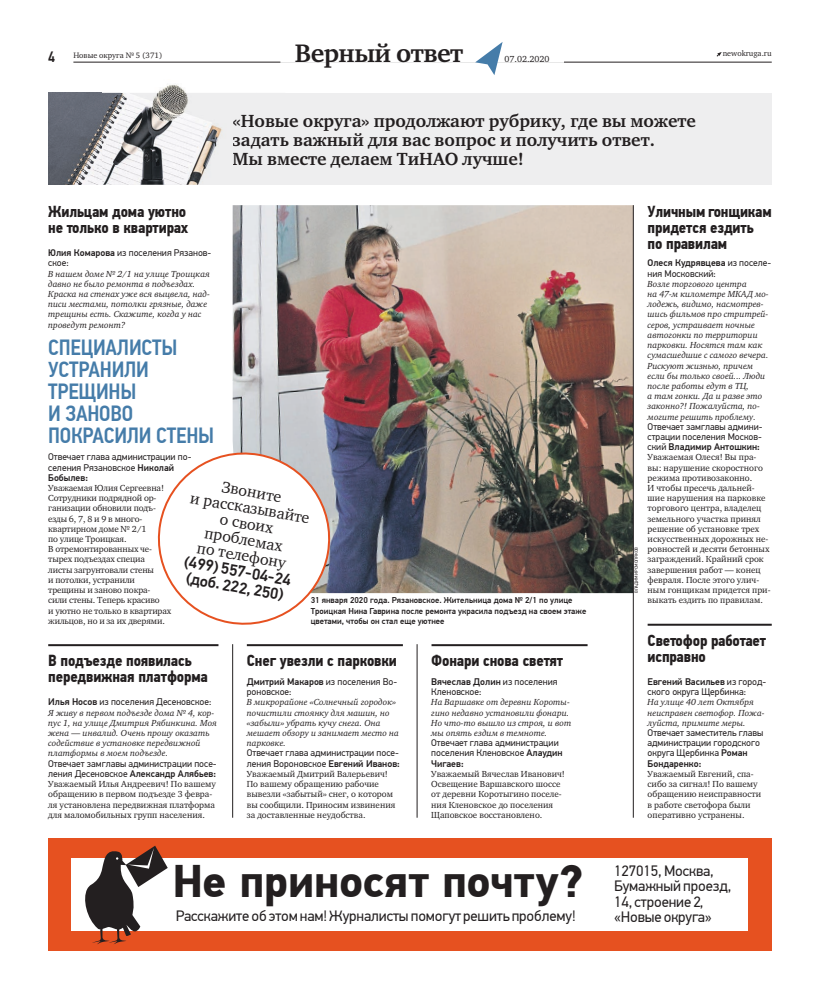
<style>
.page{position:relative;width:820px;height:993px;background:#fff}
.page>*{position:absolute;margin:0;border:0;box-sizing:border-box;transform-origin:0 0}
.t1{font:700 45.6px "PF Din Text Pro";color:#231f20}
.t2{font:700 26px "Charter ITC";letter-spacing:-.02em;color:#231f20}
.t3{font:500 22px/22px "PF Din Text Cond Pro";letter-spacing:-.01em;color:#457ca9}
.t4{font:700 18px/19px "Charter ITC";color:#231f20}
.t5{font:700 16px/16px "PF Din Text Cond Pro";letter-spacing:-.01em;color:#231f20}
.t6{font:16px/16px "Charter ITC";color:#231f20;text-align:center}
.t7{font:15px/15px "PF Din Text Pro";letter-spacing:-.01em;color:#231f20}
.t8{font:9.6px/10.2px "PF Din Text Pro";color:#231f20}
.t9{font:9px/10.2px "Charter ITC";color:#231f20}
.t10{font:italic 9px/10.2px "Charter ITC";color:#231f20}
.t11{font:500 8.5px/10.2px "PF Din Text Pro";color:#231f20}
.t12{font:8px "Charter ITC";color:#231f20}
.t13{font:4.5px "PF Din Text Pro";color:#231f20}
.s1{font-family:"PF Din Text Cond Pro";font-weight:500;font-size:15px}
.s2{font-weight:500}
.s3{font-family:"PF Din Text Pro";font-weight:500}
</style>
<div class="page">
<svg style="left:716px;top:52px;width:5px;height:5px"></svg>
<hr style="left:73px;top:62px;width:698px;height:1px;background:#231f20">
<div style="left:280px;top:43px;width:283px;height:20px;background:#fff"></div>
<svg style="left:475px;top:42px;width:27px;height:33px"></svg>
<div style="left:48px;top:93px;width:723px;height:92px;background:#eeeeef"></div>
<img style="left:48px;top:93px;width:54px;height:92px">
<img style="left:102px;top:84px;width:120px;height:101px">
<img style="left:232px;top:205px;width:401px;height:388px">
<hr style="left:232px;top:644px;width:1px;height:173px;background:#231f20">
<hr style="left:48px;top:644px;width:170px;height:2px;background:#231f20">
<hr style="left:417px;top:644px;width:1px;height:173px;background:#231f20">
<hr style="left:247px;top:644px;width:156px;height:2px;background:#231f20">
<hr style="left:431px;top:644px;width:156px;height:2px;background:#231f20">
<svg style="left:157px;top:444px;width:181px;height:181px"></svg>
<hr style="left:633px;top:205px;width:1px;height:612px;background:#231f20">
<hr style="left:647px;top:623px;width:124px;height:2px;background:#231f20">
<div style="left:48px;top:837px;width:723px;height:113px;background:#e65120"></div>
<div style="left:71px;top:858px;width:675px;height:72px;background:#fff"></div>
<svg style="left:82px;top:845px;width:86px;height:99px"></svg>
<p class="t12" style="left:48px;top:50px;width:116px"><span class="s1">4</span> Новые округа № 5 (371)</p>
<p class="t2" style="left:295px;top:37px;width:170px">Верный ответ</p>
<p class="t12" style="left:722px;top:48px;width:50px">newokruga.ru</p>
<p class="t9" style="left:504px;top:54px;width:47px">07.02.2020</p>
<p class="t4" style="left:232px;top:111px;width:464px">«Новые округа» продолжают рубрику, где вы можете задать важный для вас вопрос и получить ответ.<br>Мы вместе делаем ТиНАО лучше!</p>
<p class="t5" style="left:48px;top:205px;width:142px">Жильцам дома уютно не только в квартирах</p>
<p class="t8" style="left:48px;top:249px;width:164px"><span class="s2">Юлия Комарова</span> из поселения Рязанов&shy;ское:</p>
<p class="t10" style="left:48px;top:268px;width:163px">В нашем доме № 2/1 на улице Троицкая давно не было ремонта в подъездах.<br>Краска на стенах уже вся выцвела, над&shy;писи местами, потолки грязные, даже трещины есть. Скажите, когда у нас проведут ремонт?</p>
<p class="t3" style="left:48px;top:338px;width:167px">СПЕЦИАЛИСТЫ<br>УСТРАНИЛИ<br>ТРЕЩИНЫ<br>И ЗАНОВО<br>ПОКРАСИЛИ СТЕНЫ</p>
<p class="t8" style="left:48px;top:453px;width:145px">Отвечает глава администрации по&shy;селения Рязановское <span class="s2">Николай<br>Бобылев:</span></p>
<p class="t9" style="left:48px;top:482px;width:125px">Уважаемая Юлия Сергеевна!<br>Сотрудники подрядной ор&shy;ганизации обновили подъ&shy;езды 6, 7, 8 и 9 в много&shy;квартирном доме № 2/1<br>по улице Троицкая.<br>В отремонтированных че&shy;тырех подъездах специа листы загрунтовали стены<br>и потолки, устранили трещины и заново покра&shy;сили стены. Теперь красиво<br>и уютно не только в квартирах жильцов, но и за их дверями.</p>
<p class="t5" style="left:48px;top:654px;width:161px">В подъезде появилась передвижная платформа</p>
<p class="t6" style="left:195px;top:473px;width:122px;rotate:10deg">Звоните<br>и рассказывайте о своих проблемах<br>по телефону <span class="s3">(499) 557-04-24 (доб. 222, 250)</span></p>
<p class="t11" style="left:310px;top:596px;width:277px">31 января 2020 года. Рязановское. Жительница дома № 2/1 по улице<br>Троицкая Нина Гаврина после ремонта украсила подъезд на своем этаже цветами, чтобы он стал еще уютнее</p>
<p class="t5" style="left:247px;top:654px;width:151px">Снег увезли с парковки</p>
<p class="t5" style="left:431px;top:654px;width:133px">Фонари снова светят</p>
<p class="t8" style="left:247px;top:677px;width:152px"><span class="s2">Дмитрий Макаров</span> из поселения Во&shy;роновское:</p>
<p class="t10" style="left:247px;top:697px;width:154px">В микрорайоне «Солнечный городок» почистили стоянку для машин, но «забыли» убрать кучу снега. Она мешает обзору и занимает место на парковке.</p>
<p class="t8" style="left:247px;top:748px;width:154px">Отвечает глава администрации посе&shy;ления Вороновское <span class="s2">Евгений Иванов:</span></p>
<p class="t9" style="left:247px;top:768px;width:150px">Уважаемый Дмитрий Валерьевич!<br>По вашему обращению рабочие вывезли «забытый» снег, о котором вы сообщили. Приносим извинения за доставленные неудобства.</p>
<p class="t8" style="left:431px;top:677px;width:128px"><span class="s2">Вячеслав Долин</span> из поселения<br>Кленовское:</p>
<p class="t10" style="left:431px;top:697px;width:141px">На Варшавке от деревни Короты&shy;гино недавно установили фонари.<br>Но что-то вышло из строя, и вот мы опять ездим в темноте.</p>
<p class="t8" style="left:431px;top:738px;width:133px">Отвечает глава администрации поселения Кленовское <span class="s2">Алаудин<br>Чигаев:</span></p>
<p class="t9" style="left:431px;top:768px;width:135px">Уважаемый Вячеслав Иванович!<br>Освещение Варшавского шоссе от деревни Коротыгино поселе&shy;ния Кленовское до поселения<br>Щаповское восстановлено.</p>
<p class="t8" style="left:48px;top:697px;width:164px"><span class="s2">Илья Носов</span> из поселения Десеновское:</p>
<p class="t10" style="left:48px;top:707px;width:170px">Я живу в первом подъезде дома № 4, кор&shy;пус 1, на улице Дмитрия Рябинкина. Моя жена — инвалид. Очень прошу оказать содействие в установке передвижной платформы в моем подъезде.</p>
<p class="t8" style="left:48px;top:759px;width:170px">Отвечает замглавы администрации посе&shy;ления Десеновское <span class="s2">Александр Алябьев:</span></p>
<p class="t9" style="left:48px;top:778px;width:169px">Уважаемый Илья Андреевич! По вашему обращению в первом подъезде 3 февра&shy;ля установлена передвижная платформа для маломобильных групп населения.</p>
<p class="t13" style="left:634px;top:593px;width:48px;rotate:-90deg">ВЛАДИМИР СМОЛЯКОВ</p>
<p class="t5" style="left:647px;top:205px;width:126px">Уличным гонщикам придется ездить по правилам</p>
<p class="t8" style="left:647px;top:259px;width:125px"><span class="s2">Олеся Кудрявцева</span> из поселе&shy;ния Московский:</p>
<p class="t10" style="left:647px;top:278px;width:123px">Возле торгового центра<br>на 47-м километре МКАД мо&shy;лодежь, видимо, насмотрев&shy;шись фильмов про стритрей&shy;серов, устраивает ночные автогонки по территории парковки. Носятся там как сумасшедшие с самого вечера.<br>Рискуют жизнью, причем если бы только своей... Люди после работы едут в ТЦ,<br>а там гонки. Да и разве это законно?! Пожалуйста, по&shy;могите решить проблему.</p>
<p class="t8" style="left:647px;top:422px;width:116px;text-align:justify">Отвечает замглавы админи&shy;страции поселения Москов&shy;ский <span class="s2">Владимир Антошкин:</span></p>
<p class="t9" style="left:647px;top:452px;width:124px">Уважаемая Олеся! Вы пра&shy;вы: нарушение скоростного режима противозаконно.<br>И чтобы пресечь дальней&shy;шие нарушения на парковке торгового центра, владелец земельного участка принял решение об установке трех искусственных дорожных не&shy;ровностей и десяти бетонных заграждений. Крайний срок завершения работ — конец февраля. После этого улич&shy;ным гонщикам придется при&shy;выкать ездить по правилам.</p>
<p class="t5" style="left:647px;top:633px;width:120px">Светофор работает исправно</p>
<p class="t8" style="left:647px;top:677px;width:120px"><span class="s2">Евгений Васильев</span> из город&shy;ского округа Щербинка:</p>
<p class="t10" style="left:647px;top:697px;width:118px">На улице 40 лет Октября неисправен светофор. Пожа&shy;луйста, примите меры.</p>
<p class="t8" style="left:647px;top:728px;width:117px">Отвечает заместитель главы администрации городского округа Щербинка <span class="s2">Роман<br>Бондаренко:</span></p>
<p class="t9" style="left:647px;top:768px;width:115px">Уважаемый Евгений, спа&shy;сибо за сигнал! По вашему обращению неисправности в работе светофора были оперативно устранены.</p>
<p class="t1" style="left:172px;top:852px;width:412px">Не приносят почту?</p>
<p class="t7" style="left:613px;top:864px;width:119px">127015, Москва,<br>Бумажный проезд,<br>14, строение 2,</p>
<p class="t7" style="left:176px;top:909px;width:401px">Расскажите об этомнам! Журналистыпомогут решить проблему!</p>
<p class="t7" style="left:613px;top:909px;width:99px">«Новые округа»</p>
</div>
